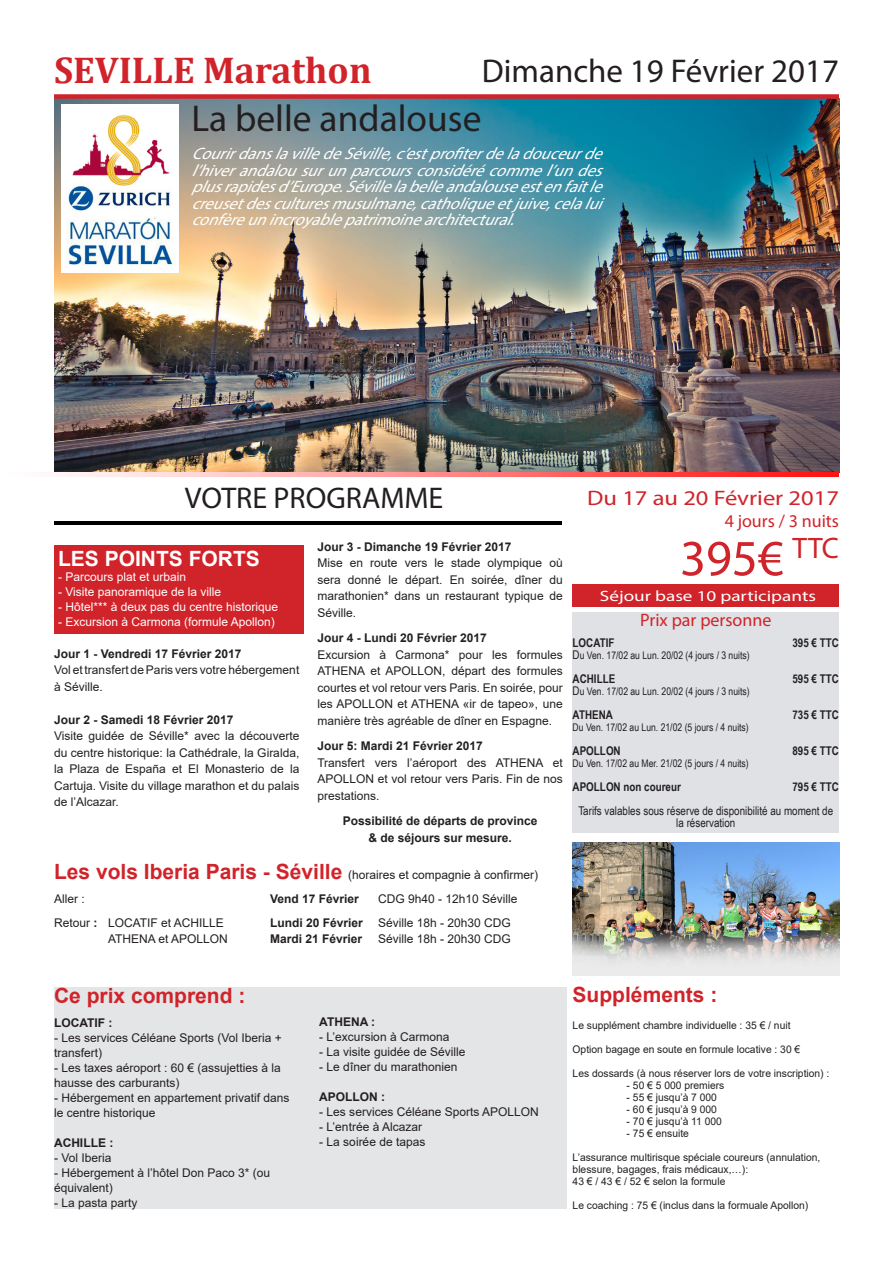
<style>
.page{position:relative;width:893px;height:1263px;background:#fff}
.page>*{position:absolute;margin:0;border:0;box-sizing:border-box;transform-origin:0 0}
.t1{font:51px "Myriad Pro";color:#d1232a}
.t2{font:37.5px "Myriad Pro";color:#231f20}
.t3{font:700 37.5px "Cambria";color:#d1232a}
.t4{font:33px "Myriad Pro";color:#231f20}
.t5{font:30px "Myriad Pro";color:#231f20}
.t6{font:700 21px "Arial";color:#d1232a}
.t7{font:21px "Myriad Pro";color:#d1232a;scale:1.17 1}
.t8{font:700 21px "Arial";color:#fff}
.t9{font:18px "Myriad Pro";color:#d1232a}
.t10{font:italic 16.5px/16.5px "Myriad Pro";color:#fff;text-align:justify}
.t11{font:15px "Myriad Pro";color:#fff;scale:1.28 1}
.t12{font:12px/16.5px "Arial";color:#231f20}
.t13{font:700 12px "Arial";color:#231f20}
.t14{font:12px "Arial";color:#fff}
.t15{font:700 12px "Arial Narrow";color:#231f20}
.t16{font:12px/12px "Arial Narrow";color:#231f20;text-align:center}
.t17{font:10.5px/12px "Arial";color:#231f20}
.t18{font:10.5px "Arial Narrow";color:#231f20}
.s1{font-weight:700;font-size:21px;color:#d1232a}
.s2{font-weight:700}
.s3{font-size:12px}
</style>
<div class="page">
<img style="left:54px;top:99px;width:785px;height:373px">
<div style="left:54px;top:94px;width:785px;height:5px;background:#d1232a"></div>
<img style="left:63px;top:472px;width:776px;height:4px">
<hr style="left:54px;top:522px;width:507px;height:3px;background:#000001">
<div style="left:54px;top:545px;width:249px;height:89px;background:#d1232a"></div>
<div style="left:573px;top:585px;width:266px;height:22px;background:#d1232a"></div>
<div style="left:54px;top:987px;width:513px;height:222px;background:#e4e5e7"></div>
<div style="left:573px;top:612px;width:266px;height:220px;background:#dfe1e4"></div>
<img style="left:61px;top:104px;width:118px;height:169px">
<img style="left:572px;top:842px;width:267px;height:133px">
<p class="t3" style="left:54px;top:44px;width:319px">SEVILLE Marathon</p>
<p class="t4" style="left:482px;top:51px;width:359px">Dimanche 19 Février 2017</p>
<p class="t2" style="left:191px;top:95px;width:292px">La belle andalouse</p>
<p class="t10" style="left:191px;top:145px;width:420px">CourirdanslavilledeSéville,c’estprofiterdeladouceurde l’hiverandalousurunparcoursconsidérécommel’undes plusrapidesd’Europe.Sévillelabelleandalouseestenfaitle creusetdesculturesmusulmane,catholiqueetjuive,celalui confèreunincroyablepatrimoinearchitectural.</p>
<p class="t5" style="left:185px;top:479px;width:260px">VOTRE PROGRAMME</p>
<p class="t8" style="left:58px;top:543px;width:203px">LES POINTS FORTS</p>
<p class="t14" style="left:58px;top:568px;width:130px">- Parcours plat et urbain</p>
<p class="t14" style="left:58px;top:583px;width:165px">- Visite panoramique de la ville</p>
<p class="t14" style="left:58px;top:598px;width:222px">- Hôtel*** à deux pas du centre historique</p>
<p class="t14" style="left:58px;top:613px;width:218px">- Excursion à Carmona (formule Apollon)</p>
<p class="t13" style="left:54px;top:645px;width:189px">Jour 1 - Vendredi 17 Février 2017</p>
<p class="t12" style="left:54px;top:662px;width:247px">Vol et transfert de Paris vers votre hébergement à Séville.</p>
<p class="t13" style="left:54px;top:711px;width:181px">Jour 2 - Samedi 18 Février 2017</p>
<p class="t12" style="left:54px;top:728px;width:247px;text-align:justify">Visite guidée de Séville* avec la découverte du centre historique: la Cathédrale, la Giralda, la Plaza de España et El Monasterio de la Cartuja. Visite du village marathon et du palais de l’Alcazar.</p>
<p class="t13" style="left:317px;top:538px;width:196px">Jour 3 - Dimanche 19 Février 2017</p>
<p class="t12" style="left:317px;top:555px;width:247px;text-align:justify">Mise en route vers le stade olympique où sera donné le départ. En soirée, dîner du marathonien* dans un restaurant typique de Séville.</p>
<p class="t13" style="left:317px;top:630px;width:171px">Jour 4 - Lundi 20 Février 2017</p>
<p class="t12" style="left:317px;top:646px;width:247px;text-align:justify">Excursion à Carmona* pour les formules ATHENA et APOLLON, départ des formules courtes et vol retour vers Paris. En soirée, pour les APOLLON et ATHENA «ir de tapeo», une manière très agréable de dîner en Espagne.</p>
<p class="t13" style="left:317px;top:738px;width:167px">Jour 5: Mardi 21 Février 2017</p>
<p class="t12" style="left:317px;top:754px;width:247px;text-align:justify">Transfert vers l’aéroport des ATHENA et APOLLON et vol retour vers Paris. Fin de nos prestations.</p>
<p class="t13" style="left:343px;top:813px;width:196px">Possibilité de départs de province</p>
<p class="t13" style="left:368px;top:829px;width:145px">&amp; de séjours sur mesure.</p>
<p class="t12" style="left:54px;top:866px;width:486px"><span class="s1">Les vols Iberia Paris - Séville</span> (horaires et compagnie à confirmer)</p>
<p class="t12" style="left:54px;top:890px;width:32px">Aller :</p>
<p class="t13" style="left:270px;top:890px;width:90px">Vend 17 Février</p>
<p class="t12" style="left:378px;top:890px;width:141px">CDG 9h40 - 12h10 Séville</p>
<p class="t12" style="left:54px;top:914px;width:171px">Retour <span class="s2">:</span> LOCATIF et ACHILLE</p>
<p class="t13" style="left:270px;top:914px;width:94px">Lundi 20 Février</p>
<p class="t12" style="left:378px;top:914px;width:134px">Séville 18h - 20h30 CDG</p>
<p class="t12" style="left:108px;top:930px;width:121px">ATHENA et APOLLON</p>
<p class="t13" style="left:270px;top:930px;width:94px">Mardi 21 Février</p>
<p class="t12" style="left:378px;top:930px;width:134px">Séville 18h - 20h30 CDG</p>
<p class="t7" style="left:587px;top:485px;width:217px">Du 17 au 20 Février 2017</p>
<p class="t9" style="left:725px;top:510px;width:116px">4 jours / 3 nuits</p>
<p class="t1" style="left:680px;top:527px;width:160px">395€ <sup>TTC</sup></p>
<p class="t11" style="left:600px;top:586px;width:170px">Séjour base 10 participants</p>
<p class="t9" style="left:640px;top:609px;width:133px">Prix par personne</p>
<p class="t15" style="left:573px;top:633px;width:43px">LOCATIF</p>
<p class="t15" style="left:792px;top:633px;width:48px">395 € TTC</p>
<p class="t18" style="left:573px;top:647px;width:179px"><span class="s3">D</span>u Ven. 17/02 au Lun. 20/02 (4 jours / 3 nuits)</p>
<p class="t15" style="left:573px;top:669px;width:44px">ACHILLE</p>
<p class="t15" style="left:792px;top:669px;width:48px">595 € TTC</p>
<p class="t18" style="left:573px;top:683px;width:179px"><span class="s3">D</span>u Ven. 17/02 au Lun. 20/02 (4 jours / 3 nuits)</p>
<p class="t15" style="left:573px;top:705px;width:42px">ATHENA</p>
<p class="t15" style="left:792px;top:705px;width:48px">735 € TTC</p>
<p class="t18" style="left:573px;top:719px;width:178px">Du Ven. 17/02 au Lun. 21/02 (5 jours / 4 nuits)</p>
<p class="t15" style="left:573px;top:741px;width:50px">APOLLON</p>
<p class="t15" style="left:792px;top:741px;width:48px">895 € TTC</p>
<p class="t18" style="left:573px;top:755px;width:178px">Du Ven. 17/02 au Mer. 21/02 (5 jours / 4 nuits)</p>
<p class="t15" style="left:573px;top:777px;width:110px">APOLLON non coureur</p>
<p class="t15" style="left:792px;top:777px;width:48px">795 € TTC</p>
<p class="t16" style="left:578px;top:804px;width:256px">Tarifs valables sous réserve de disponibilité au moment de la réservation</p>
<p class="t6" style="left:54px;top:980px;width:193px">Ce prix comprend :</p>
<p class="t13" style="left:54px;top:1014px;width:60px">LOCATIF :</p>
<p class="t12" style="left:54px;top:1030px;width:229px;line-height:15px">- Les services Céléane Sports (Vol Iberia + transfert)</p>
<p class="t12" style="left:54px;top:1060px;width:228px;line-height:15px">- Les taxes aéroport : 60 € (assujetties à la hausse des carburants)</p>
<p class="t12" style="left:54px;top:1090px;width:237px;line-height:15px">- Hébergement en appartement privatif dans le centre historique</p>
<p class="t13" style="left:54px;top:1134px;width:61px">ACHILLE :</p>
<p class="t12" style="left:54px;top:1149px;width:59px">- Vol Iberia</p>
<p class="t12" style="left:54px;top:1165px;width:218px;line-height:15px">- Hébergement à l’hôtel Don Paco 3* (ou équivalent)</p>
<p class="t12" style="left:54px;top:1194px;width:85px">- La pasta party</p>
<p class="t13" style="left:319px;top:1013px;width:57px">ATHENA :</p>
<p class="t12" style="left:319px;top:1028px;width:132px">- L’excursion à Carmona</p>
<p class="t12" style="left:319px;top:1043px;width:148px">- La visite guidée de Séville</p>
<p class="t12" style="left:319px;top:1058px;width:140px">- Le dîner du marathonien</p>
<p class="t13" style="left:319px;top:1088px;width:67px">APOLLON :</p>
<p class="t12" style="left:319px;top:1103px;width:221px">- Les services Céléane Sports APOLLON</p>
<p class="t12" style="left:319px;top:1118px;width:104px">- L’entrée à Alcazar</p>
<p class="t12" style="left:319px;top:1133px;width:108px">- La soirée de tapas</p>
<p class="t6" style="left:573px;top:980px;width:146px">Suppléments :</p>
<p class="t17" style="left:573px;top:1019px;width:219px">Le supplément chambre individuelle : 35 € / nuit</p>
<p class="t17" style="left:573px;top:1043px;width:229px">Option bagage en soute en formule locative : 30 €</p>
<p class="t17" style="left:573px;top:1067px;width:258px">Les dossards (à nous réserver lors de votre inscription) :</p>
<p class="t17" style="left:627px;top:1079px;width:99px">- 50 € 5 000 premiers</p>
<p class="t17" style="left:627px;top:1091px;width:92px">- 55 € jusqu’à 7 000</p>
<p class="t17" style="left:627px;top:1103px;width:92px">- 60 € jusqu’à 9 000</p>
<p class="t17" style="left:627px;top:1115px;width:97px">- 70 € jusqu’à 11 000</p>
<p class="t17" style="left:627px;top:1127px;width:64px">- 75 € ensuite</p>
<p class="t17" style="left:573px;top:1151px;width:249px">L’assurance multirisque spéciale coureurs (annulation, blessure, bagages, frais médicaux,…):</p>
<p class="t17" style="left:573px;top:1175px;width:154px">43 € / 43 € / 52 € selon la formule</p>
<p class="t17" style="left:573px;top:1199px;width:237px">Le coaching : 75 € (inclus dans la formuale Apollon)</p>
</div>
